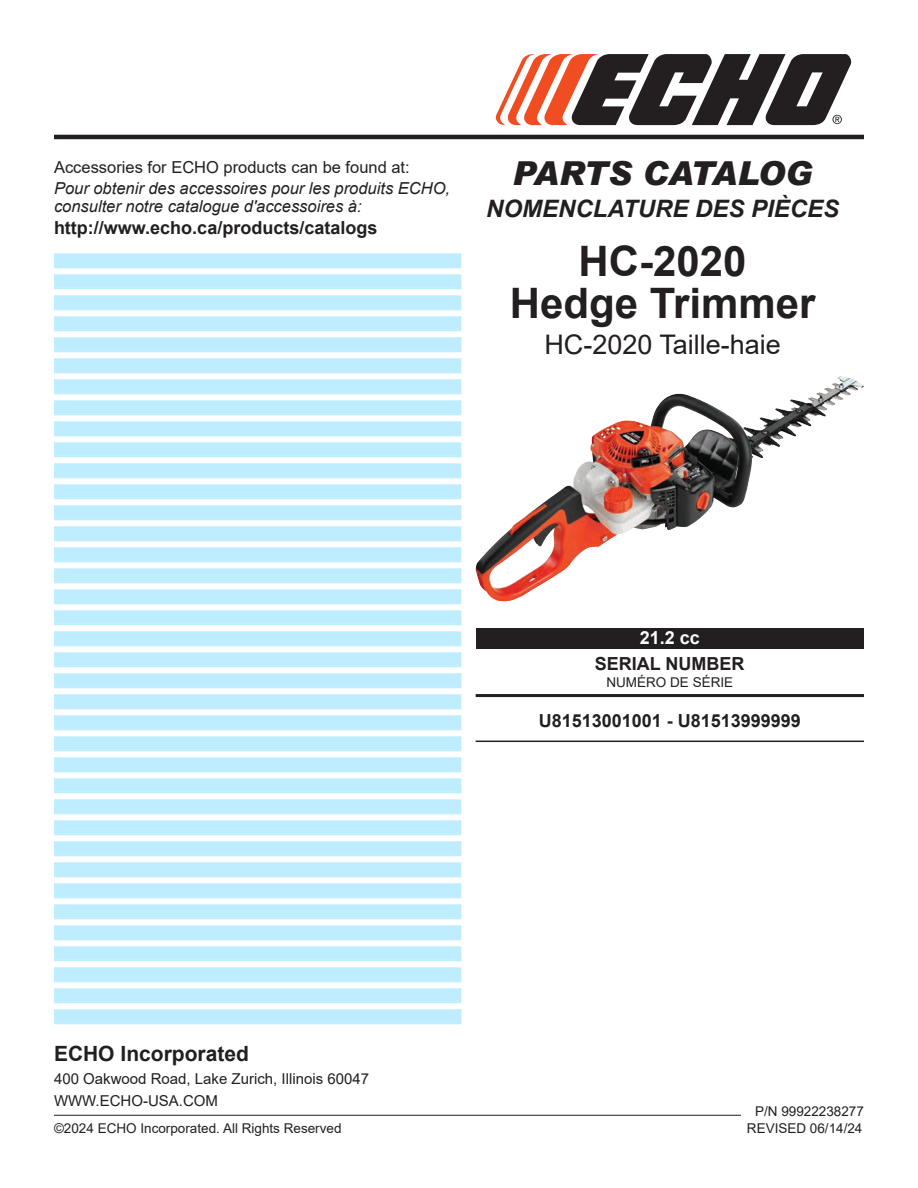
<style>
.page{position:relative;width:918px;height:1188px;background:#fff}
.page>*{position:absolute;margin:0;border:0;box-sizing:border-box;transform-origin:0 0}
.t1{font:700 42px/42px "Arial";color:#231f20;text-align:center}
.t2{font:italic 900 33px "Arial";letter-spacing:-.015em;color:#231f20}
.t3{font:27px "Arial";color:#231f20}
.t4{font:italic 700 24px "Arial";color:#231f20}
.t5{font:700 21px "Arial";color:#231f20}
.t6{font:700 18px "Arial";color:#231f20}
.t7{font:700 18px "Arial";color:#fff}
.t8{font:italic 16.5px/18px "Arial";color:#231f20}
.t9{font:16.5px "Arial";color:#231f20}
.t10{font:15px/22.5px "Arial";color:#231f20}
.t11{font:13.5px "Arial";color:#231f20}
</style>
<div class="page">
<svg style="left:495px;top:54px;width:357px;height:71px"></svg>
<hr style="left:54px;top:135px;width:810px;height:4px;background:#231f20">
<hr style="left:54px;top:1115px;width:687px;height:1px;background:#231f20">
<hr style="left:476px;top:694px;width:388px;height:3px;background:#231f20">
<hr style="left:476px;top:741px;width:388px;height:1px;background:#231f20">
<div style="left:476px;top:628px;width:388px;height:20px;background:#231f20"></div>
<div style="left:54px;top:253px;width:407px;height:14px;background:#bdedfe"></div>
<hr style="left:54px;top:267px;width:407px;height:1px;background:#bdedfe">
<div style="left:54px;top:274px;width:407px;height:14px;background:#bdedfe"></div>
<hr style="left:54px;top:288px;width:407px;height:1px;background:#bdedfe">
<div style="left:54px;top:295px;width:407px;height:14px;background:#bdedfe"></div>
<hr style="left:54px;top:309px;width:407px;height:1px;background:#bdedfe">
<div style="left:54px;top:316px;width:407px;height:14px;background:#bdedfe"></div>
<hr style="left:54px;top:330px;width:407px;height:1px;background:#bdedfe">
<div style="left:54px;top:337px;width:407px;height:14px;background:#bdedfe"></div>
<hr style="left:54px;top:351px;width:407px;height:1px;background:#bdedfe">
<div style="left:54px;top:358px;width:407px;height:14px;background:#bdedfe"></div>
<hr style="left:54px;top:372px;width:407px;height:1px;background:#bdedfe">
<div style="left:54px;top:379px;width:407px;height:14px;background:#bdedfe"></div>
<hr style="left:54px;top:393px;width:407px;height:1px;background:#bdedfe">
<div style="left:54px;top:400px;width:407px;height:14px;background:#bdedfe"></div>
<hr style="left:54px;top:414px;width:407px;height:1px;background:#bdedfe">
<div style="left:54px;top:421px;width:407px;height:14px;background:#bdedfe"></div>
<hr style="left:54px;top:435px;width:407px;height:1px;background:#bdedfe">
<div style="left:54px;top:442px;width:407px;height:14px;background:#bdedfe"></div>
<hr style="left:54px;top:456px;width:407px;height:1px;background:#bdedfe">
<div style="left:54px;top:463px;width:407px;height:14px;background:#bdedfe"></div>
<hr style="left:54px;top:477px;width:407px;height:1px;background:#bdedfe">
<div style="left:54px;top:484px;width:407px;height:14px;background:#bdedfe"></div>
<hr style="left:54px;top:498px;width:407px;height:1px;background:#bdedfe">
<div style="left:54px;top:505px;width:407px;height:14px;background:#bdedfe"></div>
<hr style="left:54px;top:519px;width:407px;height:1px;background:#bdedfe">
<div style="left:54px;top:526px;width:407px;height:14px;background:#bdedfe"></div>
<hr style="left:54px;top:540px;width:407px;height:1px;background:#bdedfe">
<div style="left:54px;top:547px;width:407px;height:14px;background:#bdedfe"></div>
<hr style="left:54px;top:561px;width:407px;height:1px;background:#bdedfe">
<div style="left:54px;top:568px;width:407px;height:14px;background:#bdedfe"></div>
<hr style="left:54px;top:582px;width:407px;height:1px;background:#bdedfe">
<div style="left:54px;top:589px;width:407px;height:14px;background:#bdedfe"></div>
<hr style="left:54px;top:603px;width:407px;height:1px;background:#bdedfe">
<div style="left:54px;top:610px;width:407px;height:14px;background:#bdedfe"></div>
<hr style="left:54px;top:624px;width:407px;height:1px;background:#bdedfe">
<div style="left:54px;top:631px;width:407px;height:14px;background:#bdedfe"></div>
<hr style="left:54px;top:645px;width:407px;height:1px;background:#bdedfe">
<div style="left:54px;top:652px;width:407px;height:14px;background:#bdedfe"></div>
<hr style="left:54px;top:666px;width:407px;height:1px;background:#bdedfe">
<div style="left:54px;top:673px;width:407px;height:14px;background:#bdedfe"></div>
<hr style="left:54px;top:687px;width:407px;height:1px;background:#bdedfe">
<div style="left:54px;top:694px;width:407px;height:14px;background:#bdedfe"></div>
<hr style="left:54px;top:708px;width:407px;height:1px;background:#bdedfe">
<div style="left:54px;top:715px;width:407px;height:14px;background:#bdedfe"></div>
<hr style="left:54px;top:729px;width:407px;height:1px;background:#bdedfe">
<div style="left:54px;top:736px;width:407px;height:14px;background:#bdedfe"></div>
<hr style="left:54px;top:750px;width:407px;height:1px;background:#bdedfe">
<div style="left:54px;top:757px;width:407px;height:14px;background:#bdedfe"></div>
<hr style="left:54px;top:771px;width:407px;height:1px;background:#bdedfe">
<div style="left:54px;top:778px;width:407px;height:14px;background:#bdedfe"></div>
<hr style="left:54px;top:792px;width:407px;height:1px;background:#bdedfe">
<div style="left:54px;top:799px;width:407px;height:14px;background:#bdedfe"></div>
<hr style="left:54px;top:813px;width:407px;height:1px;background:#bdedfe">
<div style="left:54px;top:820px;width:407px;height:14px;background:#bdedfe"></div>
<hr style="left:54px;top:834px;width:407px;height:1px;background:#bdedfe">
<div style="left:54px;top:841px;width:407px;height:14px;background:#bdedfe"></div>
<hr style="left:54px;top:855px;width:407px;height:1px;background:#bdedfe">
<div style="left:54px;top:862px;width:407px;height:14px;background:#bdedfe"></div>
<hr style="left:54px;top:876px;width:407px;height:1px;background:#bdedfe">
<div style="left:54px;top:883px;width:407px;height:14px;background:#bdedfe"></div>
<hr style="left:54px;top:897px;width:407px;height:1px;background:#bdedfe">
<div style="left:54px;top:904px;width:407px;height:14px;background:#bdedfe"></div>
<hr style="left:54px;top:918px;width:407px;height:1px;background:#bdedfe">
<div style="left:54px;top:925px;width:407px;height:14px;background:#bdedfe"></div>
<hr style="left:54px;top:939px;width:407px;height:1px;background:#bdedfe">
<div style="left:54px;top:946px;width:407px;height:14px;background:#bdedfe"></div>
<hr style="left:54px;top:960px;width:407px;height:1px;background:#bdedfe">
<div style="left:54px;top:967px;width:407px;height:14px;background:#bdedfe"></div>
<hr style="left:54px;top:981px;width:407px;height:1px;background:#bdedfe">
<div style="left:54px;top:988px;width:407px;height:14px;background:#bdedfe"></div>
<hr style="left:54px;top:1002px;width:407px;height:1px;background:#bdedfe">
<div style="left:54px;top:1009px;width:407px;height:14px;background:#bdedfe"></div>
<hr style="left:54px;top:1023px;width:407px;height:1px;background:#bdedfe">
<img style="left:476px;top:376px;width:367px;height:226px">
<p class="t9" style="left:54px;top:156px;width:357px">Accessories for ECHO products can be found at:</p>
<p class="t8" style="left:54px;top:180px;width:398px">Pour obtenir des accessoires pour les produits ECHO, consulter notre catalogue d'accessoires à:</p>
<p class="t6" style="left:54px;top:215px;width:325px">http://www.echo.ca/products/catalogs</p>
<h2 class="t2" style="left:513px;top:153px;width:302px">PARTS CATALOG</h2>
<h3 class="t4" style="left:486px;top:193px;width:354px">NOMENCLATURE DES PIÈCES</h3>
<h1 class="t1" style="left:510px;top:240px;width:307px">HC-2020<br>Hedge Trimmer</h1>
<h3 class="t3" style="left:544px;top:325px;width:238px">HC-2020 Taille-haie</h3>
<p class="t7" style="left:640px;top:625px;width:62px">21.2 cc</p>
<p class="t6" style="left:595px;top:651px;width:151px">SERIAL NUMBER</p>
<p class="t11" style="left:606px;top:673px;width:128px">NUMÉRO DE SÉRIE</p>
<p class="t6" style="left:539px;top:708px;width:264px">U81513001001 - U81513999999</p>
<p class="t5" style="left:54px;top:1039px;width:196px">ECHO Incorporated</p>
<p class="t10" style="left:54px;top:1067px;width:317px">400 Oakwood Road, Lake Zurich, Illinois 60047<br>WWW.ECHO-USA.COM</p>
<p class="t11" style="left:755px;top:1102px;width:110px">P/N 99922238277</p>
<p class="t11" style="left:54px;top:1118px;width:289px">©2024 ECHO Incorporated. All Rights Reserved</p>
<p class="t11" style="left:747px;top:1118px;width:117px">REVISED 06/14/24</p>
</div>
